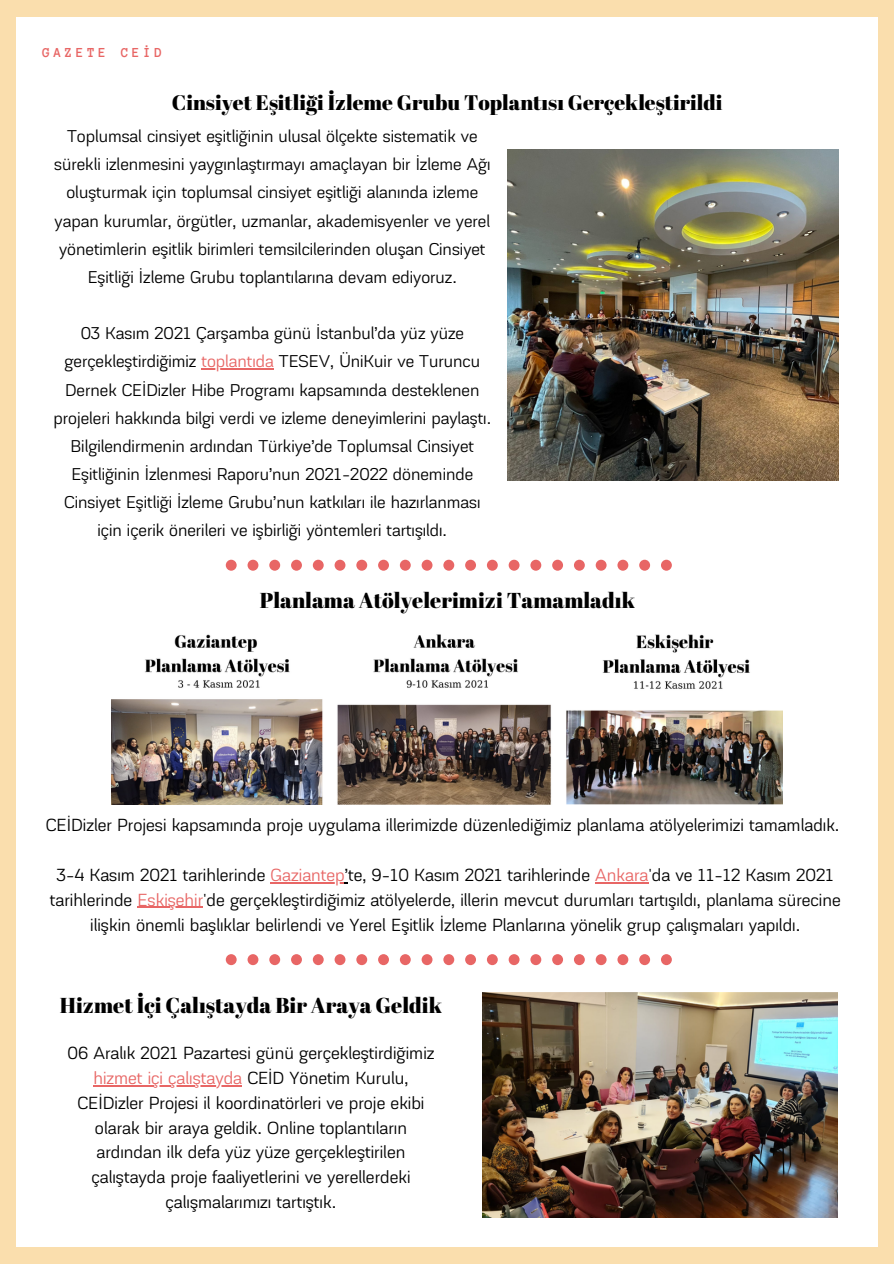
<style>
.page{position:relative;width:894px;height:1264px;background:#fff}
.page>*{position:absolute;margin:0;border:0;box-sizing:border-box;transform-origin:0 0}
.t1{font:21.6px "Abril Fatface";color:#000}
.t2{font:21px "Abril Fatface";color:#000}
.t3{font:18.45px/24.8px "Akzentica 4 F";color:#000;text-align:center}
.t4{font:18px/28.2px "Akzentica 4 F";color:#000;text-align:center}
.t5{font:700 14.1px "Anonymous Pro";letter-spacing:.25em;color:#e86665}
.s1{color:#e86665}
</style>
<div class="page">
<div style="left:0;top:0;width:893px;height:1263px;background:#fadead"></div>
<div style="left:17px;top:18px;width:860px;height:1228px;background:#fff"></div>
<svg style="left:226px;top:559px;width:445px;height:11px"></svg>
<img style="left:507px;top:150px;width:331px;height:331px">
<img style="left:112px;top:634px;width:670px;height:170px">
<hr style="left:201px;top:368px;width:73px;height:2px;background:#e86665">
<hr style="left:270px;top:882px;width:75px;height:1px;background:#e86665">
<hr style="left:595px;top:882px;width:53px;height:1px;background:#e86665">
<hr style="left:137px;top:906px;width:66px;height:2px;background:#e86665">
<svg style="left:226px;top:954px;width:445px;height:11px"></svg>
<img style="left:482px;top:992px;width:355px;height:225px">
<hr style="left:93px;top:1085px;width:149px;height:1px;background:#e86665">
<p class="t5" style="left:43px;top:45px;width:121px">GAZETE CEİD</p>
<p class="t2" style="left:172px;top:88px;width:549px">Cinsiyet Eşitliği İzleme Grubu Toplantısı Gerçekleştirildi</p>
<p class="t4" style="left:54px;top:124px;width:438px">Toplumsal cinsiyet eşitliğinin ulusal ölçekte sistematik ve sürekli izlenmesini yaygınlaştırmayı amaçlayan bir İzleme Ağı oluşturmak için toplumsal cinsiyet eşitliği alanında izleme yapan kurumlar, örgütler, uzmanlar, akademisyenler ve yerel yönetimlerin eşitlik birimleri temsilcilerinden oluşan Cinsiyet Eşitliği İzleme Grubu toplantılarına devam ediyoruz.</p>
<p class="t4" style="left:53px;top:321px;width:439px">03 Kasım 2021 Çarşamba günü İstanbul’da yüz yüze gerçekleştirdiğimiz <span class="s1">toplantıda</span> TESEV, ÜniKuir ve Turuncu Dernek CEİDizler Hibe Programı kapsamında desteklenen projeleri hakkında bilgi verdi ve izleme deneyimlerini paylaştı.<br>Bilgilendirmenin ardından Türkiye’de Toplumsal Cinsiyet Eşitliğinin İzlenmesi Raporu’nun 2021-2022 döneminde Cinsiyet Eşitliği İzleme Grubu’nun katkıları ile hazırlanması için içerik önerileri ve işbirliği yöntemleri tartışıldı.</p>
<p class="t1" style="left:259px;top:585px;width:377px">Planlama Atölyelerimizi Tamamladık</p>
<p class="t3" style="left:46px;top:814px;width:794px">CEİDizler Projesi kapsamında proje uygulama illerimizde düzenlediğimiz planlama atölyelerimizi tamamladık.</p>
<p class="t3" style="left:50px;top:864px;width:792px">3-4 Kasım 2021 tarihlerinde <span class="s1">Gaziantep</span>’te, 9-10 Kasım 2021 tarihlerinde <span class="s1">Ankara</span>'da ve 11-12 Kasım 2021 tarihlerinde <span class="s1">Eskişehir</span>'de gerçekleştirdiğimiz atölyelerde, illerin mevcut durumları tartışıldı, planlama sürecine ilişkin önemli başlıklar belirlendi ve Yerel Eşitlik İzleme Planlarına yönelik grup çalışmaları yapıldı.</p>
<p class="t1" style="left:60px;top:990px;width:383px">Hizmet İçi Çalıştayda Bir Araya Geldik</p>
<p class="t3" style="left:67px;top:1042px;width:368px">06 Aralık 2021 Pazartesi günü gerçekleştirdiğimiz <span class="s1">hizmet içi çalıştayda</span> CEİD Yönetim Kurulu, CEİDizler Projesi il koordinatörleri ve proje ekibi olarak bir araya geldik. Online toplantıların ardından ilk defa yüz yüze gerçekleştirilen çalıştayda proje faaliyetlerini ve yerellerdeki çalışmalarımızı tartıştık.</p>
</div>
